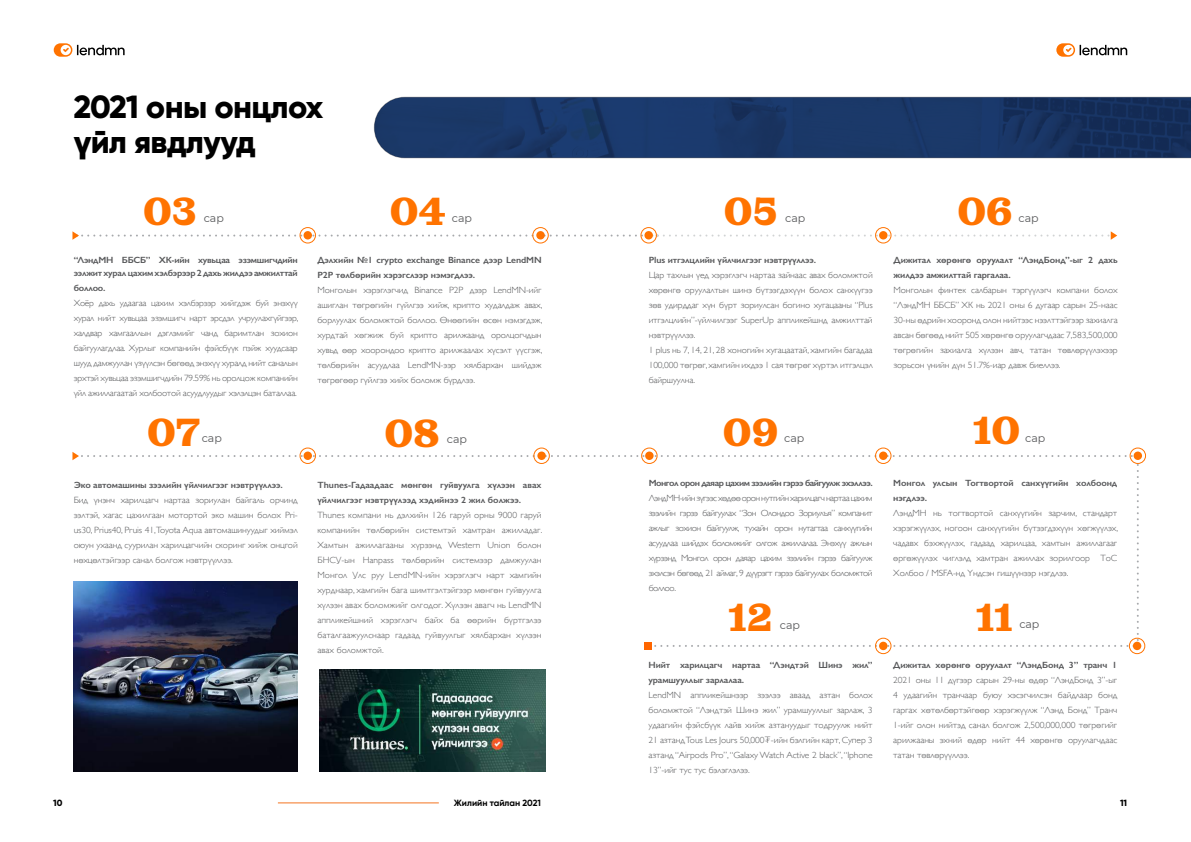
<style>
.page{position:relative;width:1191px;height:842px;background:#fff}
.page>*{position:absolute;margin:0;border:0;box-sizing:border-box;transform-origin:0 0}
.t1{font:700 40px "Montagu Slab";letter-spacing:-.02em;color:#ff7300}
.t2{font:800 32px/35px "GIP";letter-spacing:-.02em;color:#000}
.t3{font:11px "Montserrat";color:#58595b}
.t4{font:300 9px/15px "Gill Sans";letter-spacing:-.01em;color:#58595b;text-align:justify;scale:1.05 1}
.t5{font:600 9px/15px "Gill Sans";letter-spacing:-.01em;color:#58595b;scale:1.05 1}
.t6{font:600 9px "Gill Sans";letter-spacing:-.05em;color:#58595b;scale:1.05 1}
.t7{font:700 9px "GIP";color:#000}
.t8{font:800 9px "GIP";color:#000}
.s1{font-family:"Montserrat"}
</style>
<div class="page">
<svg style="left:54px;top:43px;width:71px;height:14px"></svg>
<hr style="left:278px;top:802px;width:161px;height:1px;background:#f47421">
<svg style="left:1056px;top:43px;width:71px;height:14px"></svg>
<div style="left:879px;top:642px;width:8px;height:8px;background:#ff7300;border-radius:50%"></div>
<div style="left:1133px;top:451px;width:9px;height:9px;background:#ff7300;border-radius:50%"></div>
<div style="left:1132px;top:642px;width:9px;height:8px;background:#ff7300;border-radius:50%"></div>
<div style="left:641px;top:447px;width:16px;height:17px;border:1px solid #ff7300;border-radius:50%"></div>
<div style="left:640px;top:227px;width:17px;height:16px;border:1px solid #ff7300;border-radius:50%"></div>
<div style="left:299px;top:227px;width:17px;height:16px;border:1px solid #ff7300;border-radius:50%"></div>
<div style="left:532px;top:227px;width:17px;height:16px;border:1px solid #ff7300;border-radius:50%"></div>
<div style="left:299px;top:447px;width:17px;height:17px;border:1px solid #ff7300;border-radius:50%"></div>
<div style="left:533px;top:447px;width:17px;height:17px;border:1px solid #ff7300;border-radius:50%"></div>
<div style="left:875px;top:447px;width:16px;height:17px;border:1px solid #ff7300;border-radius:50%"></div>
<div style="left:875px;top:638px;width:16px;height:16px;border:1px solid #ff7300;border-radius:50%"></div>
<div style="left:1129px;top:447px;width:17px;height:17px;border:1px solid #ff7300;border-radius:50%"></div>
<div style="left:1128px;top:638px;width:17px;height:16px;border:1px solid #ff7300;border-radius:50%"></div>
<div style="left:875px;top:227px;width:16px;height:16px;border:1px solid #ff7300;border-radius:50%"></div>
<svg style="left:72px;top:452px;width:1066px;height:195px"></svg>
<svg style="left:72px;top:231px;width:1045px;height:9px"></svg>
<div style="left:644px;top:642px;width:8px;height:7px;background:#f60"></div>
<svg style="left:374px;top:97px;width:817px;height:61px;background:#1b3867"></svg>
<img style="left:74px;top:582px;width:224px;height:189px">
<img style="left:319px;top:669px;width:226px;height:102px">
<h2 class="t2" style="left:74px;top:89px;width:251px">2021 оны онцлох үйл явдлууд</h2>
<h1 class="t1" style="left:143px;top:180px;width:56px">03</h1>
<p class="t3" style="left:204px;top:210px;width:22px">сар</p>
<h1 class="t1" style="left:389px;top:180px;width:58px">04</h1>
<h1 class="t1" style="left:723px;top:180px;width:56px">05</h1>
<p class="t3" style="left:452px;top:210px;width:22px">сар</p>
<p class="t3" style="left:785px;top:210px;width:22px">сар</p>
<p class="t5" style="left:74px;top:253px;width:215px;line-height:13px">“ЛэндМН ББСБ” ХК-ийн хувьцаа эзэмшигчдийн ээлжит хурал цахим хэлбэрээр 2 дахь жилдээ амжилттай</p>
<p class="t5" style="left:74px;top:280px;width:32px">боллоо.</p>
<p class="t4" style="left:74px;top:295px;width:216px">Хоёр дахь удаагаа цахим хэлбэрээр хийгдэж буй энэхүү хурал нийт хувьцаа эзэмшигч нарт эрсдэл учруулахгүйгээр, халдвар хамгааллын дэглэмийг чанд баримтлан зохион байгуулагдлаа. Хурлыг компанийн фэйсбүүк пэйж хуудсаар шууд дамжуулан үзүүлсэн бөгөөд энэхүү хуралд нийт саналын эрхтэй хувьцаа эзэмшигчдийн 79.59% нь оролцож компанийн үйл ажиллагаатай холбоотой асуудлуудыг хэлэлцэн баталлаа.</p>
<p class="t5" style="left:317px;top:252px;width:215px">Дэлхийн №1 crypto exchange Binance дээр LendMN<br>P2P төлбөрийн хэрэгслээр нэмэгдлээ.</p>
<p class="t4" style="left:317px;top:282px;width:216px">Монголын хэрэглэгчид Binance P2P дээр LendMN-ийг ашиглан төгрөгийн гүйлгээ хийж, крипто худалдаж авах, борлуулах боломжтой боллоо. Өнөөгийн өсөн нэмэгдэж, хурдтай хөгжиж буй крипто арилжаанд оролцогчдын хувьд өөр хоорондоо крипто арилжаалах хүсэлт үүсгэж, төлбөрийн асуудлаа LendMN-ээр хялбархан шийдэж төгрөгөөр гүйлгээ хийх боломж бүрдлээ.</p>
<p class="t5" style="left:648px;top:252px;width:161px">Plus итгэлцлийн үйлчилгээг нэвтрүүллээ.</p>
<p class="t4" style="left:648px;top:267px;width:215px;text-align:left">Цар тахлын үед хэрэглэгч нартаа зайнаас авах боломжтой хөрөнгө оруулалтын шинэ бүтээгдэхүүн болох санхүүгээ зөв удирддаг хүн бүрт зориулсан богино хугацааны “Plus итгэлцлийн”-үйлчилгээг SuperUp аппликейшнд амжилттай нэвтрүүллээ.<br>1 plus нь 7, 14, 21, 28 хоногийн хугацаатай, хамгийн багадаа 100,000 төгрөг, хамгийн ихдээ 1 сая төгрөг хүртэл итгэлцэл байршуулна.</p>
<h1 class="t1" style="left:957px;top:180px;width:58px">06</h1>
<p class="t3" style="left:1018px;top:210px;width:22px">сар</p>
<p class="t5" style="left:893px;top:252px;width:215px">Дижитал хөрөнгө оруулалт “ЛэндБонд”-ыг 2 дахь жилдээ амжилттай гаргалаа.</p>
<p class="t4" style="left:893px;top:282px;width:215px">Монголын финтек салбарын тэргүүлэгч компани болох “ЛэндМН ББСБ” ХК нь 2021 оны 6 дугаар сарын 25-наас 30-ны өдрийн хооронд олон нийтээс нээлттэйгээр захиалга авсан бөгөөд нийт 505 хөрөнгө оруулагчдаас 7,583,500,000 төгрөгийн захиалга хүлээн авч, татан төвлөрүүлэхээр зорьсон үнийн дүн 51.7%-иар давж биеллээ.</p>
<h1 class="t1" style="left:384px;top:402px;width:58px">08</h1>
<h1 class="t1" style="left:972px;top:399px;width:49px">10</h1>
<h1 class="t1" style="left:147px;top:401px;width:56px">07</h1>
<h1 class="t1" style="left:722px;top:401px;width:58px">09</h1>
<p class="t3" style="left:447px;top:432px;width:22px">сар</p>
<p class="t3" style="left:1025px;top:431px;width:22px">сар</p>
<p class="t3" style="left:202px;top:431px;width:22px">сар</p>
<p class="t3" style="left:784px;top:431px;width:22px">сар</p>
<p class="t5" style="left:74px;top:477px;width:201px">Эко автомашины зээлийн үйлчилгээг нэвтрүүллээ.</p>
<p class="t4" style="left:74px;top:492px;width:215px">Бид үнэнч харилцагч нартаа зориулан байгаль орчинд ээлтэй, хагас цахилгаан мотортой эко машин болох Pri&shy;us30, Prius40, Pruis 41,Toyota Aqua автомашинуудыг хиймэл оюун ухаанд суурилан харилцагчийн скоринг хийж онцгой нөхцөлтэйгээр санал болгож нэвтрүүллээ.</p>
<p class="t5" style="left:317px;top:477px;width:215px">Thunes-Гадаадаас мөнгөн гуйвуулга хүлээн авах үйлчилгээг нэвтрүүлээд хэдийнээ 2 жил болжээ.</p>
<p class="t4" style="left:317px;top:507px;width:216px">Thunes компани нь дэлхийн 126 гаруй орны 9000 гаруй компанийн төлбөрийн системтэй хамтран ажилладаг.<br>Хамтын ажиллагааны хүрээнд Western Union болон БНСУ-ын Hanpass төлбөрийн системээр дамжуулан Монгол Улс руу LendMN-ийн хэрэглэгч нарт хамгийн хурднаар, хамгийн бага шимтгэлтэйгээр мөнгөн гуйвуулга хүлээн авах боломжийг олгодог. Хүлээн авагч нь LendMN аппликейшний хэрэглэгч байх ба өөрийн бүртгэлээ баталгаажуулснаар гадаад гуйвуулгыг хялбархан хүлээн авах боломжтой.</p>
<p class="t6" style="left:648px;top:477px;width:215px">Монгол орон даяар цахим зээлийн гэрээ байгуулж эхэллээ.</p>
<p class="t4" style="left:648px;top:490px;width:215px">ЛэндМН-ийн зүгээс хөдөө орон нутгийн харилцагч нартаа цахим зээлийн гэрээ байгуулах “Зон Олондоо Зориулъя” компанит ажлыг зохион байгуулж, тухайн орон нутагтаа санхүүгийн асуудлаа шийдэх боломжийг олгож ажиллалаа. Энэхүү ажлын хүрээнд Монгол орон даяар цахим зээлийн гэрээ байгуулж эхэлсэн бөгөөд 21 аймаг, 9 дүүрэгт гэрээ байгуулах боломжтой боллоо.</p>
<p class="t5" style="left:893px;top:475px;width:215px">Монгол улсын Тогтвортой санхүүгийн холбоонд нэгдлээ.</p>
<p class="t4" style="left:893px;top:505px;width:216px">ЛэндМН нь тогтвортой санхүүгийн зарчим, стандарт хэрэгжүүлэх, ногоон санхүүгийн бүтээгдэхүүн хөгжүүлэх, чадавх бэхжүүлэх, гадаад харилцаа, хамтын ажиллагааг өргөжүүлэх чиглэлд хамтран ажиллах зорилгоор ТоС Холбоо / MSFA-нд Үндсэн гишүүнээр нэгдлээ.</p>
<h1 class="t1" style="left:728px;top:586px;width:47px">12</h1>
<h1 class="t1" style="left:975px;top:586px;width:39px">11</h1>
<p class="t3" style="left:780px;top:617px;width:22px">сар</p>
<p class="t3" style="left:1019px;top:617px;width:22px">сар</p>
<p class="t5" style="left:648px;top:657px;width:215px">Нийт харилцагч нартаа “Лэндтэй Шинэ жил” урамшууллыг зарлалаа.</p>
<p class="t4" style="left:648px;top:687px;width:215px">LendMN аппликейшнээр зээлээ аваад азтан болох боломжтой “Лэндтэй Шинэ жил” урамшууллыг зарлаж, 3 удаагийн фэйсбүүк лайв хийж азтануудыг тодруулж нийт 21 азтанд Tous Les Jours 50,000<span class="s1">₮</span>-ийн бэлгийн карт, Супер 3 азтанд “Airpods Pro”, “Galaxy Watch Active 2 black”, “Iphone 13”-ийг тус тус бэлэглэлээ.</p>
<p class="t5" style="left:893px;top:657px;width:215px">Дижитал хөрөнгө оруулалт “ЛэндБонд 3” транч 1</p>
<p class="t4" style="left:893px;top:672px;width:215px">2021 оны 11 дүгээр сарын 29-ны өдөр “ЛэндБонд 3”-ыг 4 удаагийн транчаар буюу хэсэгчилсэн байдлаар бонд гаргах хөтөлбөртэйгөөр хэрэгжүүлж “Лэнд Бонд” Транч 1-ийг олон нийтэд санал болгож 2,500,000,000 төгрөгийг арилжааны эхний өдөр нийт 44 хөрөнгө оруулагчдаас татан төвлөрүүллээ.</p>
<p class="t8" style="left:53px;top:797px;width:11px">10</p>
<p class="t7" style="left:454px;top:797px;width:89px">Жилийн тайлан 2021</p>
<p class="t8" style="left:1120px;top:797px;width:9px">11</p>
</div>
